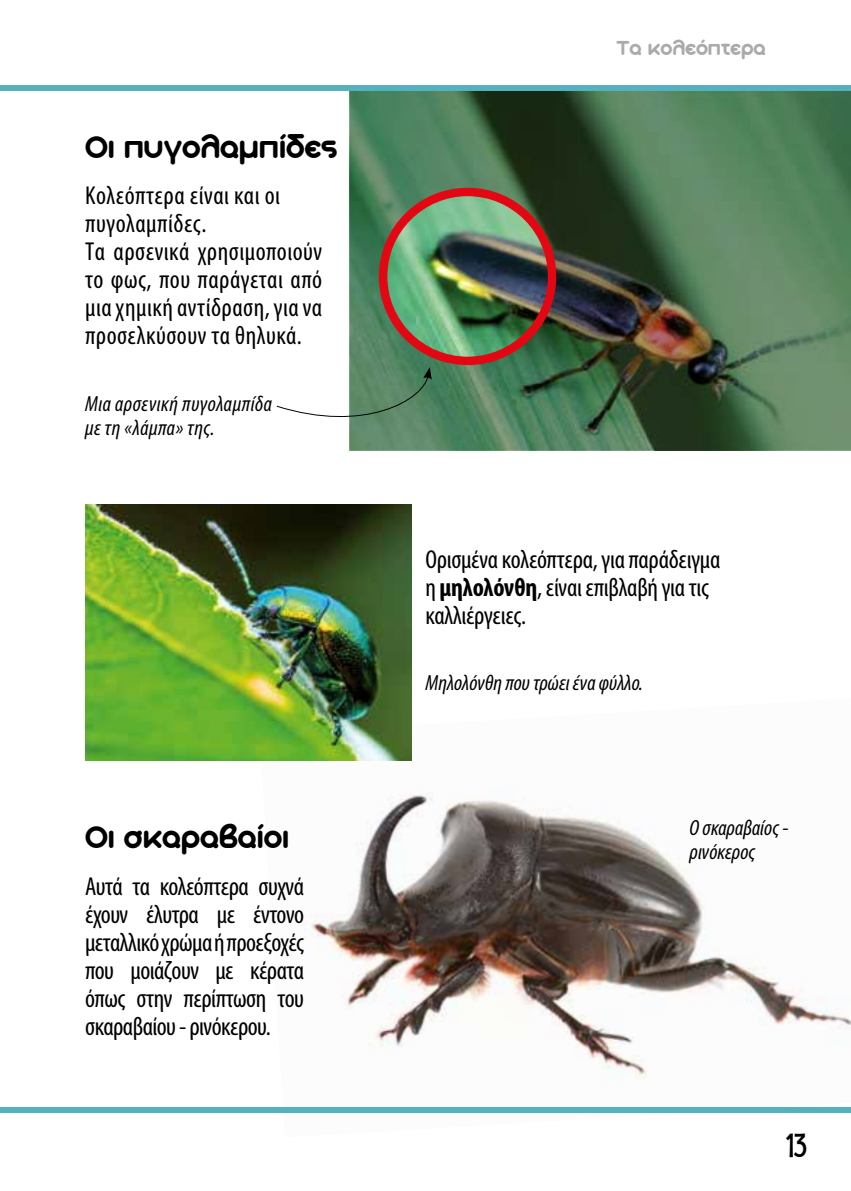
<style>
.page{position:relative;width:851px;height:1191px;background:#fff}
.page>*{position:absolute;margin:0;border:0;box-sizing:border-box;transform-origin:0 0}
.t1{font:34px "Aka Acid GR Soft Ice Cream";letter-spacing:-.005em;color:#000}
.t2{font:condensed 26px/28px "Myriad Pro";letter-spacing:.005em;color:#000}
.t3{font:24px "KG She Persisted";color:#000}
.t4{font:italic condensed 22px/24px "Myriad Pro";letter-spacing:.005em;color:#000}
.t5{font:22px "Aka Acid GR Soft Ice Cream";color:#aaa}
.s1{font-weight:700}
</style>
<div class="page">
<img style="left:259px;top:698px;width:591px;height:415px">
<div style="left:0;top:1107px;width:850px;height:5px;background:#56b1bf"></div>
<img style="left:349px;top:90px;width:501px;height:361px">
<div style="left:379px;top:188px;width:177px;height:177px;border:8px solid #e30613;border-radius:50%"></div>
<div style="left:0;top:85px;width:850px;height:5px;background:#56b1bf"></div>
<img style="left:85px;top:505px;width:326px;height:255px">
<svg style="left:276px;top:367px;width:155px;height:67px"></svg>
<h1 class="t1" style="left:85px;top:130px;width:254px">Οι πυγολαμπίδες</h1>
<p class="t2" style="left:85px;top:181px;width:239px">Κολεόπτερα είναι και οι πυγολαμπίδες.<br>Τα αρσενικά χρησιμοποιούν το φως, που παράγεται από μια χημική αντίδραση, για να προσελκύσουν τα θηλυκά.</p>
<p class="t4" style="left:85px;top:391px;width:188px">Μια αρσενική πυγολαμπίδα με τη «λάμπα» της.</p>
<h1 class="t1" style="left:85px;top:820px;width:205px">Οι σκαραβαίοι</h1>
<p class="t2" style="left:85px;top:872px;width:220px;text-align:justify">Αυτά τα κολεόπτερα συχνά έχουν έλυτρα με έντονο μεταλλικό χρώμα ή προεξοχές που μοιάζουν με κέρατα όπως στην περίπτωση του σκαραβαίου - ρινόκερου.</p>
<p class="t5" style="left:616px;top:37px;width:151px">Τα κολεόπτερα</p>
<p class="t2" style="left:425px;top:545px;width:296px">Ορισμένα κολεόπτερα, για παράδειγμα η <span class="s1">μηλολόνθη</span>, είναι επιβλαβή για τις καλλιέργειες.</p>
<p class="t4" style="left:425px;top:670px;width:219px">Μηλολόνθη που τρώει ένα φύλλο.</p>
<p class="t4" style="left:689px;top:815px;width:100px">Ο σκαραβαίος - ρινόκερος</p>
<p class="t3" style="left:785px;top:1127px;width:23px">13</p>
</div>
